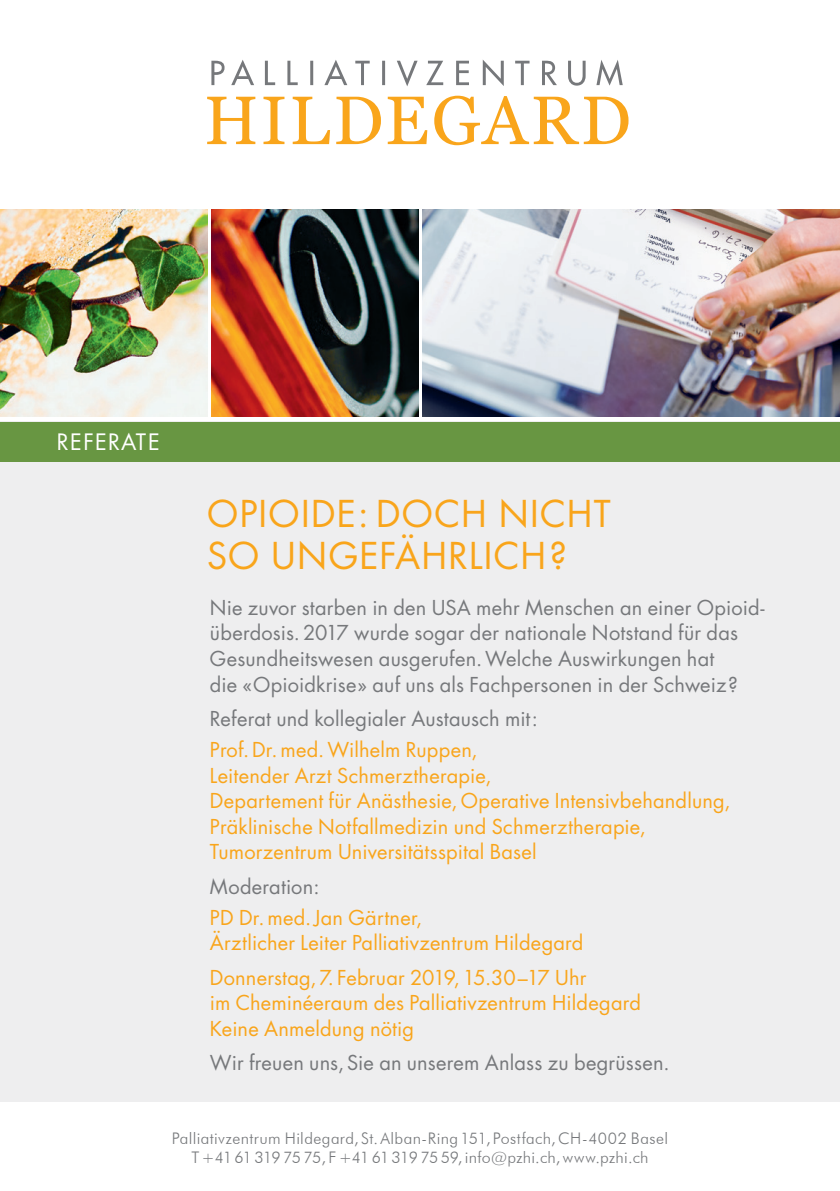
<style>
.page{position:relative;width:840px;height:1191px;background:#fff}
.page>*{position:absolute;margin:0;border:0;box-sizing:border-box;transform-origin:0 0}
.t1{font:36px/42px "Futura Std";letter-spacing:.035em;color:#f9a51b}
.t2{font:22px "Futura Std";letter-spacing:.05em;color:#fff}
.t3{font:20px/25.6px "Futura Std";letter-spacing:.01em;color:#f9a51b}
.t4{font:20px/25.6px "Futura Std";letter-spacing:.01em;color:#76787b}
.t5{font:300 16px/19.2px "Futura BT";letter-spacing:.02em;color:#76787b;text-align:center}
</style>
<div class="page">
<div style="left:0;top:421px;width:839px;height:680px;background:#eeeeef"></div>
<svg style="left:207px;top:96px;width:421px;height:49px"></svg>
<svg style="left:211px;top:60px;width:411px;height:26px"></svg>
<img style="left:0;top:210px;width:207px;height:207px">
<img style="left:211px;top:210px;width:207px;height:207px">
<img style="left:422px;top:210px;width:417px;height:207px">
<div style="left:0;top:422px;width:839px;height:39px;background:#689642"></div>
<p class="t2" style="left:57px;top:427px;width:181px">WEITERBILDUNG</p>
<p class="t2" style="left:57px;top:427px;width:104px">REFERATE</p>
<h1 class="t1" style="left:207px;top:493px;width:405px">OPIOIDE: DOCH NICHT<br>SO UNGEFÄHRLICH?</h1>
<p class="t4" style="left:210px;top:595px;width:555px">Nie zuvor starben in den USA mehr Menschen an einer Opioid&shy;überdosis.2017 wurde sogar der nationale Notstand für das Gesundheitswesen ausgerufen.Welche Auswirkungen hat<br>die «Opioidkrise» auf uns als Fachpersonen in der Schweiz?</p>
<p class="t4" style="left:210px;top:706px;width:329px">Referat und kollegialer Austausch mit:</p>
<p class="t3" style="left:210px;top:737px;width:522px">Prof.Dr.med.Wilhelm Ruppen,<br>Leitender Arzt Schmerztherapie,<br>Departement für Anästhesie, Operative Intensivbehandlung, Präklinische Notfallmedizin und Schmerztherapie, Tumorzentrum Universitätsspital Basel</p>
<p class="t4" style="left:210px;top:873px;width:111px">Moderation:</p>
<p class="t3" style="left:210px;top:905px;width:375px">PD Dr.med.Jan Gärtner,<br>Ärztlicher Leiter Palliativzentrum Hildegard</p>
<p class="t3" style="left:210px;top:964px;width:432px">Donnerstag,7. Februar 2019,15.30–17 Uhr<br>im Cheminéeraum des Palliativzentrum Hildegard<br>Keine Anmeldung nötig</p>
<p class="t4" style="left:210px;top:1050px;width:461px">Wir freuen uns, Sie an unserem Anlass zu begrüssen.</p>
<p class="t5" style="left:172px;top:1128px;width:497px">Palliativzentrum Hildegard, St.Alban-Ring 151, Postfach, CH-4002 Basel<br>T +41 61 319 75 75, F +41 61 319 75 59, info@pzhi.ch,www.pzhi.ch</p>
</div>
